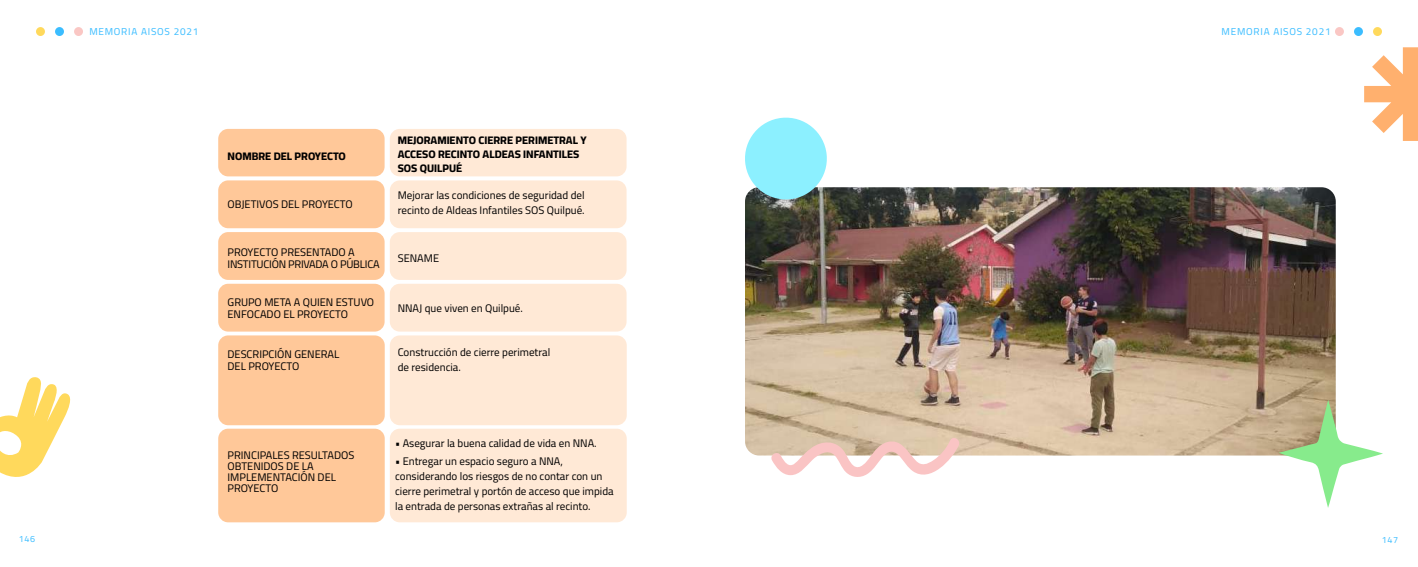
<style>
.page{position:relative;width:1418px;height:567px;background:#fff}
.page>*{position:absolute;margin:0;border:0;box-sizing:border-box;transform-origin:0 0}
.t1{font:11px/15px "Cairo";color:#000}
.t2{font:800 11px/14px "Cairo";color:#000}
.t3{font:11px/12px "Cairo";letter-spacing:-.02em;color:#000}
.t4{font:10px "Cairo";letter-spacing:.075em;color:#3bbdff}
.t5{font:9px "Cairo";letter-spacing:.075em;color:#3bbdff}
</style>
<div class="page">
<div style="left:36px;top:27px;width:9px;height:9px;background:#ffd95c;border-radius:50%"></div>
<div style="left:55px;top:27px;width:9px;height:9px;background:#3bbdff;border-radius:50%"></div>
<div style="left:74px;top:27px;width:9px;height:9px;background:#fac7c4;border-radius:50%"></div>
<svg style="left:1372px;top:27px;width:9px;height:9px"></svg>
<svg style="left:1353px;top:27px;width:9px;height:9px"></svg>
<div style="left:1334px;top:27px;width:9px;height:9px;background:#fac7c4;border-radius:50%"></div>
<svg style="left:1364px;top:47px;width:53px;height:94px"></svg>
<svg style="left:0;top:377px;width:71px;height:100px"></svg>
<div style="left:218px;top:180px;width:166px;height:48px;background:#ffc899;border-radius:10px"></div>
<div style="left:218px;top:232px;width:166px;height:48px;background:#ffc899;border-radius:10px"></div>
<div style="left:218px;top:284px;width:166px;height:48px;background:#ffc899;border-radius:10px"></div>
<div style="left:218px;top:335px;width:167px;height:90px;background:#ffc899;border-radius:10px"></div>
<div style="left:218px;top:129px;width:166px;height:47px;background:#ffc899;border-radius:10px"></div>
<div style="left:390px;top:180px;width:236px;height:48px;background:#ffe9d6;border-radius:10px"></div>
<div style="left:390px;top:232px;width:236px;height:48px;background:#ffe9d6;border-radius:10px"></div>
<div style="left:390px;top:284px;width:236px;height:48px;background:#ffe9d6;border-radius:10px"></div>
<div style="left:390px;top:335px;width:236px;height:90px;background:#ffe9d6;border-radius:10px"></div>
<div style="left:390px;top:129px;width:236px;height:47px;background:#ffe9d6;border-radius:10px"></div>
<div style="left:218px;top:429px;width:167px;height:93px;background:#ffc899;border-radius:10px"></div>
<div style="left:390px;top:429px;width:236px;height:93px;background:#ffe9d6;border-radius:10px"></div>
<img style="left:745px;top:187px;width:590px;height:268px">
<svg style="left:1278px;top:400px;width:104px;height:108px"></svg>
<svg style="left:745px;top:117px;width:83px;height:84px;background:#99e4ef"></svg>
<svg style="left:769px;top:435px;width:192px;height:42px"></svg>
<p class="t4" style="left:89px;top:24px;width:110px">MEMORIA AISOS 2021</p>
<p class="t4" style="left:1221px;top:24px;width:110px">MEMORIA AISOS 2021</p>
<p class="t2" style="left:227px;top:149px;width:120px">NOMBRE DEL PROYECTO</p>
<p class="t1" style="left:227px;top:197px;width:127px">OBJETIVOS DEL PROYECTO</p>
<p class="t3" style="left:227px;top:246px;width:154px">PROYECTO PRESENTADO A<br>INSTITUCIÓN PRIVADA O PÚBLICA</p>
<p class="t1" style="left:227px;top:296px;width:148px;line-height:12px">GRUPO META A QUIEN ESTUVO<br>ENFOCADO EL PROYECTO</p>
<p class="t1" style="left:227px;top:348px;width:113px;line-height:12px">DESCRIPCIÓN GENERAL<br>DEL PROYECTO</p>
<p class="t2" style="left:398px;top:133px;width:190px">MEJORAMIENTO CIERRE PERIMETRAL Y<br>ACCESO RECINTO ALDEAS INFANTILES<br>SOS QUILPUÉ</p>
<p class="t1" style="left:398px;top:188px;width:188px">Mejorar las condiciones de seguridad del recinto de Aldeas Infantiles SOS Quilpué.</p>
<p class="t1" style="left:398px;top:251px;width:43px">SENAME</p>
<p class="t1" style="left:398px;top:301px;width:127px">NNAJ que viven en Quilpué.</p>
<p class="t1" style="left:398px;top:345px;width:154px">Construcción de cierre perimetral de residencia.</p>
<p class="t1" style="left:227px;top:450px;width:128px;line-height:11px">PRINCIPALES RESULTADOS<br>OBTENIDOS DE LA<br>IMPLEMENTACIÓN DEL<br>PROYECTO</p>
<p class="t1" style="left:395px;top:436px;width:203px">• Asegurar la buena calidad de vida en NNA.</p>
<p class="t1" style="left:395px;top:454px;width:220px">• Entregar un espacio seguro a NNA, considerando los riesgos de no contar con un cierre perimetral y portón de acceso que impida la entrada de personas extrañas al recinto.</p>
<p class="t5" style="left:19px;top:533px;width:18px">146</p>
<p class="t5" style="left:1381px;top:534px;width:18px">147</p>
</div>
